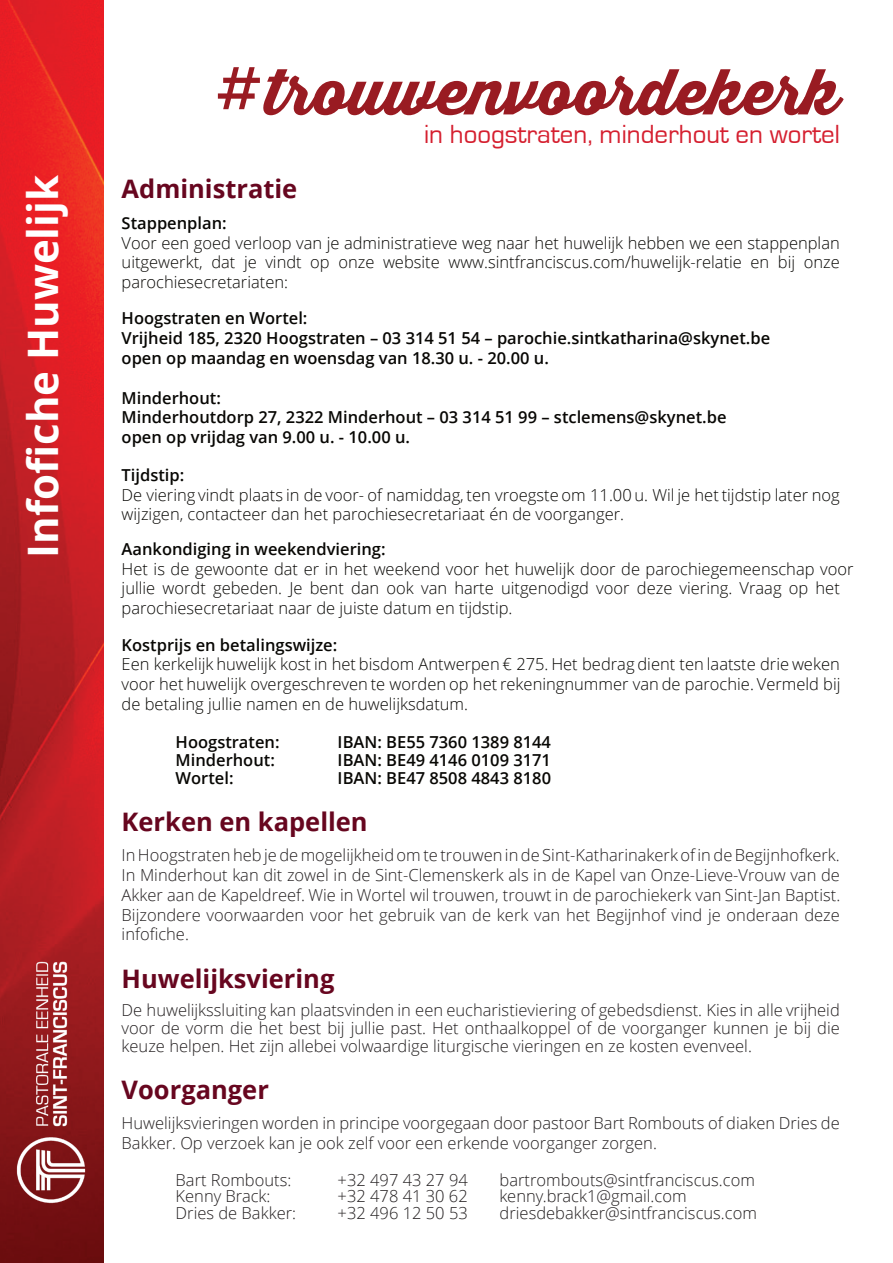
<style>
.page{position:relative;width:893px;height:1263px;background:#fff}
.page>*{position:absolute;margin:0;border:0;box-sizing:border-box;transform-origin:0 0}
.t1{font:63px "Thirsty Script Extrabold Demo";color:#991b22}
.t2{font:700 42px "Open Sans";color:#fff}
.t3{font:27px "Eurostile";color:#d51f2f}
.t4{font:700 25.5px "Open Sans";color:#67061f}
.t5{font:300 16.5px/19.8px "Open Sans";color:#231f20;text-align:justify}
.t6{font:300 16.5px/19.8px "Open Sans";color:#080704;text-align:justify}
.t7{font:600 16.5px/19.8px "Open Sans";color:#080704}
.s1{font-family:"Silom"}
</style>
<div class="page">
<img style="left:0;top:0;width:104px;height:1263px">
<img style="left:11px;top:951px;width:80px;height:259px">
<h2 class="t2" style="left:26px;top:558px;width:384px;rotate:-90deg">Infofiche Huwelijk</h2>
<h1 class="t1" style="left:213px;top:55px;width:628px"><span class="s1">#</span>trouwenvoordekerk</h1>
<h3 class="t3" style="left:424px;top:125px;width:417px">in hoogstraten, minderhout en wortel</h3>
<h3 class="t4" style="left:122px;top:179px;width:177px">Administratie</h3>
<p class="t7" style="left:122px;top:214px;width:107px">Stappenplan:</p>
<p class="t6" style="left:122px;top:234px;width:720px">Voor een goed verloop van je administratieve weg naar het huwelijk hebben we een stappenplan uitgewerkt, dat je vindt op onze website www.sintfranciscus.com/huwelijk-relatie en bij onze parochiesecretariaten:</p>
<p class="t7" style="left:122px;top:310px;width:650px">Hoogstraten en Wortel:<br>Vrijheid 185, 2320 Hoogstraten – 03 314 51 54 – parochie.sintkatharina@skynet.be open op maandag en woensdag van 18.30 u. - 20.00 u.</p>
<p class="t7" style="left:122px;top:389px;width:606px">Minderhout:<br>Minderhoutdorp 27, 2322 Minderhout – 03 314 51 99 – stclemens@skynet.be open op vrijdag van 9.00 u. - 10.00 u.</p>
<p class="t7" style="left:122px;top:466px;width:64px">Tijdstip:</p>
<p class="t6" style="left:122px;top:486px;width:720px">De viering vindt plaats in de voor- of namiddag, ten vroegste om 11.00 u. Wil je het tijdstip later nog wijzigen, contacteer dan het parochiesecretariaat én de voorganger.</p>
<p class="t7" style="left:122px;top:541px;width:265px">Aankondiging in weekendviering:</p>
<p class="t6" style="left:122px;top:560px;width:733px;text-align:left">Het is de gewoonte dat er in het weekend voor het huwelijk door de parochiegemeenschap voor jullie wordt gebeden. Je bent dan ook van harte uitgenodigd voor deze viering. Vraag op het parochiesecretariaat naar de juiste datum en tijdstip.</p>
<p class="t7" style="left:122px;top:636px;width:217px">Kostprijs en betalingswijze:</p>
<p class="t6" style="left:122px;top:656px;width:720px">Een kerkelijk huwelijk kost in het bisdom Antwerpen € 275. Het bedrag dient ten laatste drie weken voor het huwelijk overgeschreven te worden op het rekeningnummer van de parochie. Vermeld bij de betaling jullie namen en de huwelijksdatum.</p>
<p class="t7" style="left:176px;top:733px;width:105px">Hoogstraten:</p>
<p class="t7" style="left:338px;top:733px;width:215px">IBAN: BE55 7360 1389 8144</p>
<p class="t7" style="left:176px;top:751px;width:101px">Minderhout:</p>
<p class="t7" style="left:338px;top:751px;width:215px">IBAN: BE49 4146 0109 3171</p>
<p class="t7" style="left:176px;top:769px;width:59px">Wortel:</p>
<p class="t7" style="left:338px;top:769px;width:215px">IBAN: BE47 8508 4843 8180</p>
<h3 class="t4" style="left:122px;top:811px;width:248px">Kerken en kapellen</h3>
<p class="t5" style="left:122px;top:847px;width:720px">In Hoogstraten heb je de mogelijkheid om te trouwen in de Sint-Katharinakerk of in deBegijnhofkerk.<br>In Minderhout kan dit zowel in de Sint-Clemenskerk als in de Kapel van Onze-Lieve-Vrouw van de Akker aan de Kapeldreef. Wie in Wortel wil trouwen, trouwt in de parochiekerk van Sint-Jan Baptist.<br>Bijzondere voorwaarden voor het gebruik van de kerk van het Begijnhof vind je onderaan deze infofiche.</p>
<h3 class="t4" style="left:122px;top:968px;width:214px">Huwelijksviering</h3>
<p class="t5" style="left:122px;top:1003px;width:720px;line-height:18px">De huwelijkssluiting kan plaatsvinden in een eucharistieviering of gebedsdienst. Kies in alle vrijheid voor de vorm die het best bij jullie past. Het onthaalkoppel of de voorganger kunnen je bij die keuze helpen. Het zijn allebei volwaardige liturgische vieringen en ze kosten evenveel.</p>
<h3 class="t4" style="left:122px;top:1080px;width:149px">Voorganger</h3>
<p class="t5" style="left:122px;top:1115px;width:720px">Huwelijksvieringen worden in principe voorgegaan door pastoor Bart Rombouts of diaken Dries de<br>Bakker. Op verzoek kan je ook zelf voor een erkende voorganger zorgen.</p>
<p class="t5" style="left:176px;top:1171px;width:117px">Bart Rombouts:</p>
<p class="t5" style="left:338px;top:1171px;width:132px">+32 497 43 27 94</p>
<p class="t5" style="left:500px;top:1171px;width:257px">bartrombouts@sintfranciscus.com</p>
<p class="t5" style="left:176px;top:1188px;width:96px">Kenny Brack:</p>
<p class="t5" style="left:338px;top:1188px;width:132px">+32 478 41 30 62</p>
<p class="t5" style="left:500px;top:1188px;width:188px">kenny.brack1@gmail.com</p>
<p class="t5" style="left:176px;top:1204px;width:122px">Dries de Bakker:</p>
<p class="t5" style="left:338px;top:1204px;width:132px">+32 496 12 50 53</p>
<p class="t5" style="left:500px;top:1204px;width:259px">driesdebakker@sintfranciscus.com</p>
</div>
